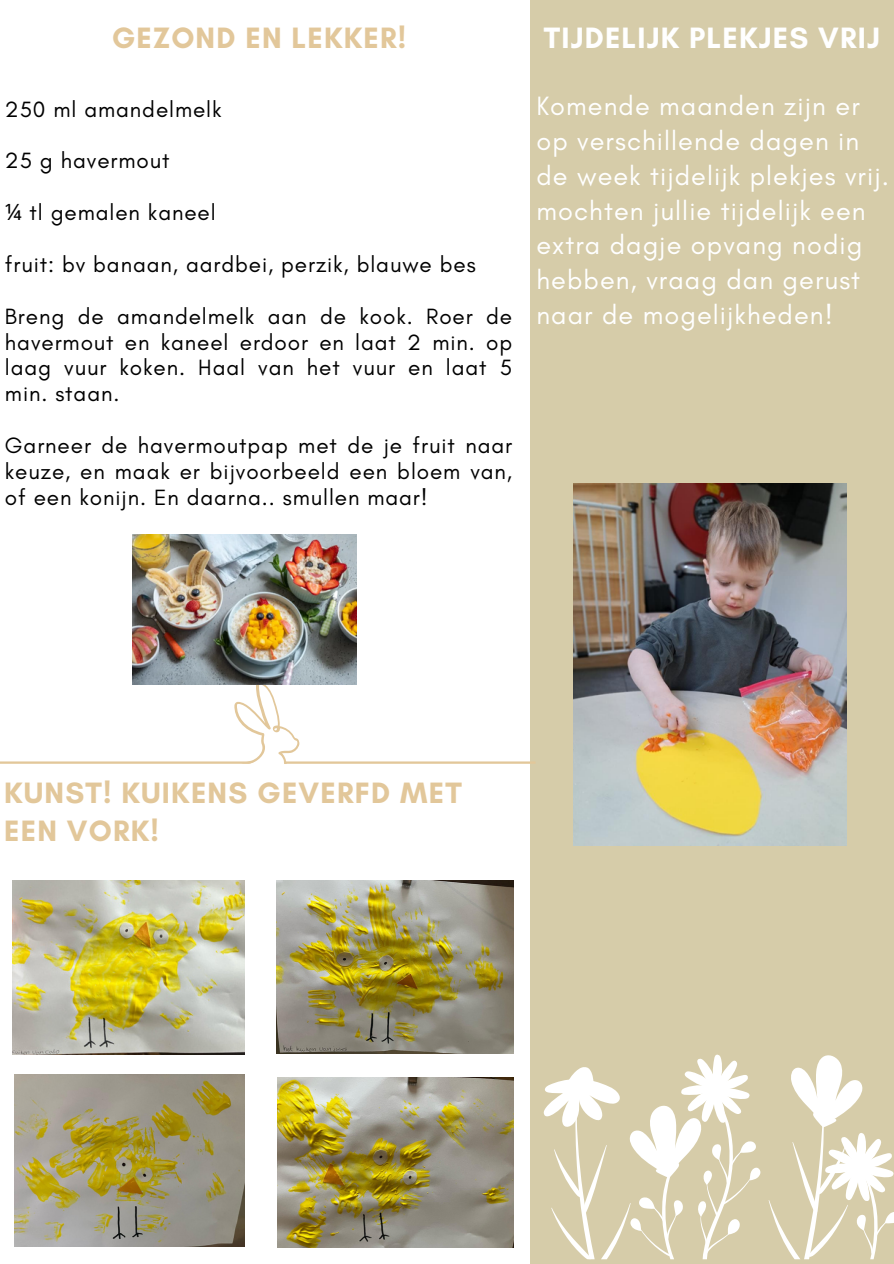
<style>
.page{position:relative;width:894px;height:1264px;background:#fff}
.page>*{position:absolute;margin:0;border:0;box-sizing:border-box;transform-origin:0 0}
.t1{font:700 30px/38.2px "Glacial Indifference";letter-spacing:.04em;color:#e2c79a}
.t2{font:700 30px "Glacial Indifference";letter-spacing:.04em;color:#fff}
.t3{font:27px/34.8px "Glacial Indifference";letter-spacing:.04em;color:#fff}
.t4{font:22.5px/25.8px "Glacial Indifference";letter-spacing:.04em;color:#000;text-align:justify}
.s1{font-family:"Noto Sans"}
</style>
<div class="page">
<div style="left:529px;top:0;width:364px;height:1263px;background:#d6cca9"></div>
<svg style="left:0;top:682px;width:535px;height:82px"></svg>
<img style="left:132px;top:534px;width:224px;height:150px">
<img style="left:13px;top:880px;width:231px;height:174px">
<img style="left:14px;top:1074px;width:230px;height:172px">
<img style="left:276px;top:881px;width:237px;height:172px">
<img style="left:278px;top:1077px;width:235px;height:169px">
<svg style="left:543px;top:1054px;width:217px;height:205px"></svg>
<svg style="left:768px;top:1055px;width:125px;height:204px"></svg>
<img style="left:573px;top:483px;width:273px;height:362px">
<p class="t1" style="left:112px;top:18px;width:296px">GEZOND EN LEKKER!</p>
<p class="t4" style="left:5px;top:96px;width:218px">250 ml amandelmelk</p>
<p class="t4" style="left:5px;top:147px;width:166px">25 g havermout</p>
<p class="t4" style="left:5px;top:199px;width:212px"><span class="s1">¼</span> tl gemalen kaneel</p>
<p class="t4" style="left:5px;top:251px;width:472px">fruit: bv banaan, aardbei, perzik, blauwe bes</p>
<p class="t4" style="left:5px;top:303px;width:508px">Breng de amandelmelk aan de kook. Roer de havermout en kaneel erdoor en laat 2 min. op laag vuur koken. Haal van het vuur en laat 5 min. staan.</p>
<h1 class="t4" style="left:5px;top:432px;width:508px">Garneer de havermoutpap met de je fruit naar keuze, en maak er bijvoorbeeld een bloem van, of een konijn. En daarna.. smullen maar!</h1>
<p class="t2" style="left:543px;top:19px;width:337px">TIJDELIJK PLEKJES VRIJ</p>
<p class="t3" style="left:536px;top:88px;width:354px">Komende maanden zijn er op verschillende dagen in de week tijdelijk plekjes vrij. mochten jullie tijdelijk een extra dagje opvang nodig hebben, vraag dan gerust naar de mogelijkheden!</p>
<p class="t1" style="left:4px;top:773px;width:459px">KUNST! KUIKENS GEVERFD MET<br>EEN VORK!</p>
</div>
